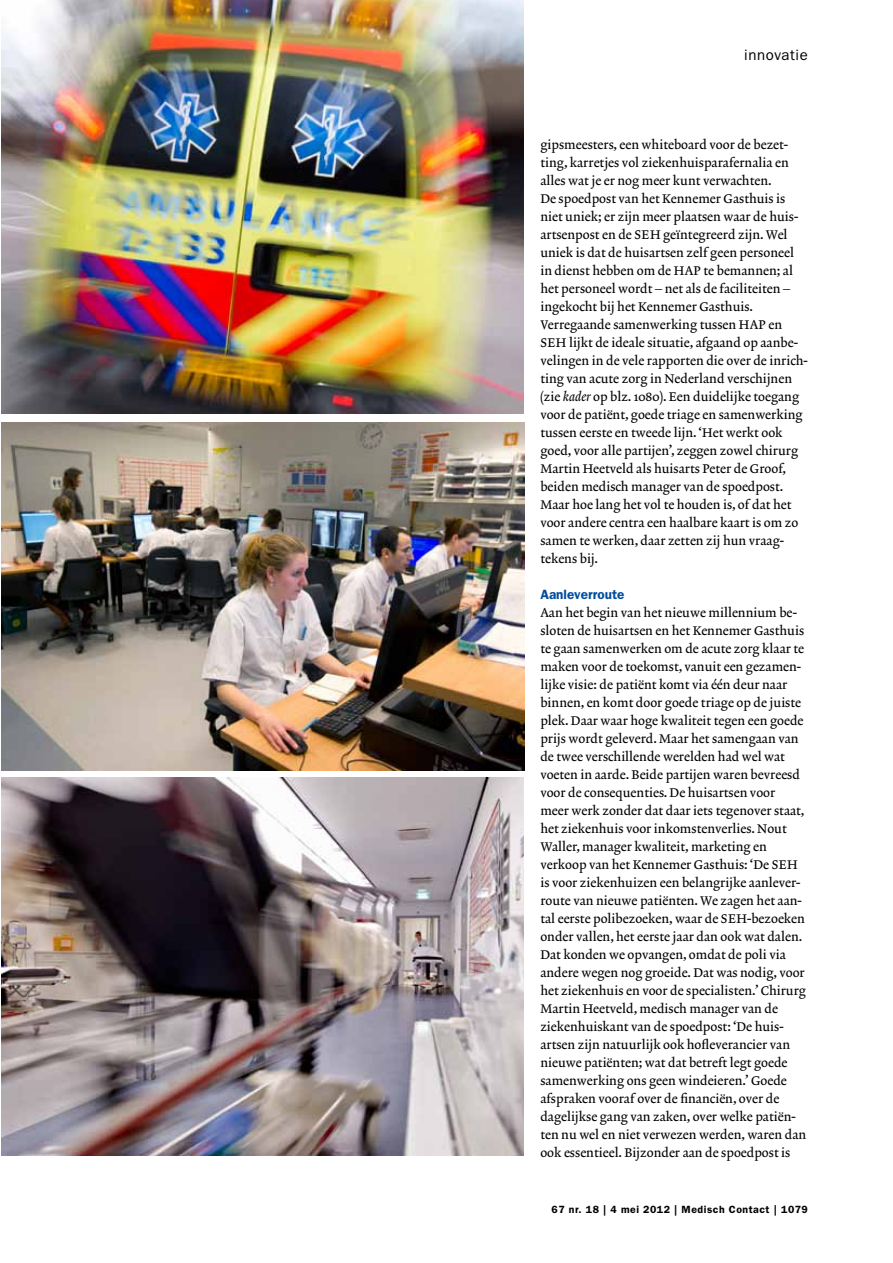
<style>
.page{position:relative;width:893px;height:1263px;background:#fff}
.page>*{position:absolute;margin:0;border:0;box-sizing:border-box;transform-origin:0 0}
.t1{font:15px "ITC Franklin Gothic Std";letter-spacing:.04em;color:#000}
.t2{font:600 13.5px "ITC Franklin Gothic Std";color:#004d9f}
.t3{font:12.75px/18px "Lexicon No 2 Roman A";color:#000}
.t4{font:600 10.5px "ITC Franklin Gothic Std";letter-spacing:.05em;color:#000}
.s1{font-family:"Lexicon No 2 Italic A"}
</style>
<div class="page">
<img style="left:1px;top:778px;width:523px;height:377px">
<img style="left:1px;top:0;width:523px;height:414px">
<img style="left:1px;top:422px;width:523px;height:349px">
<p class="t1" style="left:744px;top:46px;width:65px">innovatie</p>
<p class="t3" style="left:540px;top:136px;width:269px">gipsmeesters, een whiteboard voor de bezet&shy;ting, karretjes vol ziekenhuisparafernalia en alles wat je er nog meer kunt verwachten.<br>De spoedpost van het Kennemer Gasthuis is niet uniek; er zijn meer plaatsen waar de huis&shy;artsenpost en de SEH geïntegreerd zijn. Wel uniek is dat de huisartsen zelf geen personeel in dienst hebben om de HAP te bemannen; al het personeel wordt – net als de faciliteiten – ingekocht bij het Kennemer Gasthuis.<br>Verregaande samenwerking tussen HAP en SEH lijkt de ideale situatie, afgaand op aanbe&shy;velingen in de vele rapporten die over de inrich&shy;ting van acute zorg in Nederland verschijnen (zie <span class="s1">kader</span> op blz. 1080). Een duidelijke toegang voor de patiënt, goede triage en samenwerking tussen eerste en tweede lijn. ‘Het werkt ook goed, voor alle partijen’, zeggen zowel chirurg Martin Heetveld als huisarts Peter de Groof, beiden medisch manager van de spoedpost.<br>Maar hoe lang het vol te houden is, of dat het voor andere centra een haalbare kaart is om zo samen te werken, daar zetten zij hun vraag&shy;tekens bij.</p>
<p class="t2" style="left:540px;top:586px;width:86px">Aanleverroute</p>
<p class="t3" style="left:540px;top:604px;width:267px">Aan het begin van het nieuwe millennium be&shy;sloten de huisartsen en het Kennemer Gasthuis te gaan samenwerken om de acute zorg klaar te maken voor de toekomst, vanuit een gezamen&shy;lijke visie: de patiënt komt via één deur naar binnen, en komt door goede triage op de juiste plek. Daar waar hoge kwaliteit tegen een goede prijs wordt geleverd. Maar het samengaan van de twee verschillende werelden had wel wat voeten in aarde. Beide partijen waren bevreesd voor de consequenties. De huisartsen voor meer werk zonder dat daar iets tegenover staat, het ziekenhuis voor inkomstenverlies. Nout Waller, manager kwaliteit, marketing en verkoop van het Kennemer Gasthuis: ‘De SEH is voor ziekenhuizen een belangrijke aanlever&shy;route van nieuwe patiënten. We zagen het aan&shy;tal eerste polibezoeken, waar de SEH-bezoeken onder vallen, het eerste jaar dan ook wat dalen.<br>Dat konden we opvangen, omdat de poli via andere wegen nog groeide. Dat was nodig, voor het ziekenhuis en voor de specialisten.’ Chirurg Martin Heetveld, medisch manager van de ziekenhuiskant van de spoedpost: ‘De huis&shy;artsen zijn natuurlijk ook hofleverancier van nieuwe patiënten; wat dat betreft legt goede samenwerking ons geen windeieren.’ Goede afspraken vooraf over de financiën, over de dagelijkse gang van zaken, over welke patiën&shy;ten nu wel en niet verwezen werden, waren dan ook essentieel. Bijzonder aan de spoedpost is</p>
<p class="t4" style="left:551px;top:1203px;width:258px">67 nr. 18 | 4 mei 2012 | Medisch Contact | 1079</p>
</div>
